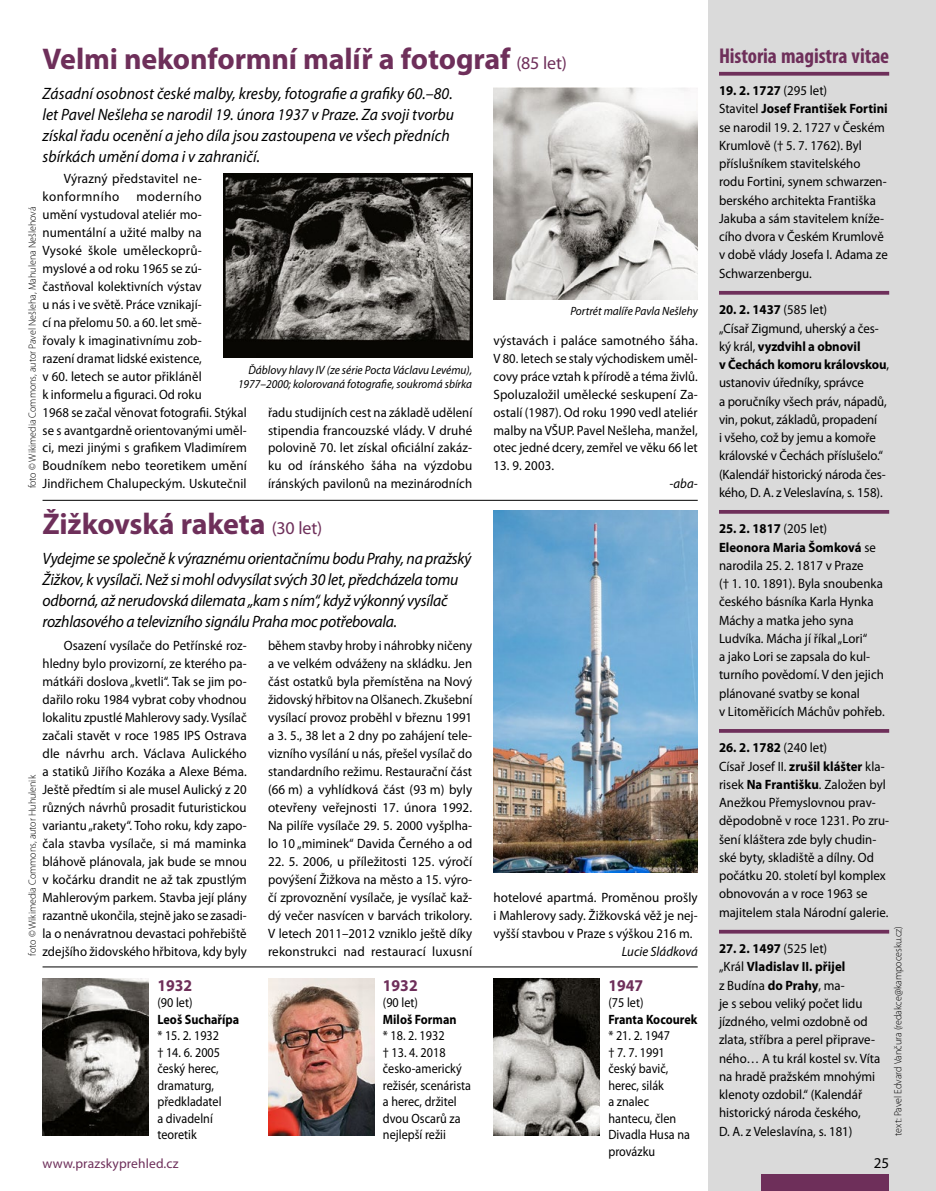
<style>
.page{position:relative;width:936px;height:1191px;background:#fff}
.page>*{position:absolute;margin:0;border:0;box-sizing:border-box;transform-origin:0 0}
._3-titulek{font:700 30px "Myriad Pro";letter-spacing:-.005em;color:#6e2f5a}
.t1{font:700 condensed 21.45px "Myriad Pro";letter-spacing:-.005em;color:#6e2f5a}
._4-perex{font:italic 16.5px/21px "Myriad Pro";letter-spacing:-.015em;color:#000;scale:.95 1}
.Podval_rok{font:700 16.5px "Myriad Pro";color:#6e2f5a;scale:.95 1}
.t2{font:15px "Myriad Pro";color:#000}
.Kratasy_text{font:13.5px/18.3px "Myriad Pro";color:#000;scale:.95 1}
._7-text{font:13.5px/18px "Myriad Pro";letter-spacing:.005em;color:#000;text-align:justify}
._7-text-2{font:13.5px/18px "Myriad Pro";letter-spacing:.005em;color:#000;text-align:justify;scale:.95 1}
._7-text-3{font:13.5px/18px "Myriad Pro";letter-spacing:.005em;color:#000;text-align:justify;scale:.94 1}
.Podval_text{font:13.5px/16.5px "Myriad Pro";color:#000;scale:.9 1}
.Kratasy_datum{font:700 13.5px "Myriad Pro";color:#000;scale:.95 1}
.Podval_text-2{font:700 13.5px "Myriad Pro";color:#000;scale:.9 1}
.t3{font:13.5px "Myriad Pro";letter-spacing:.01em;color:#6e2f5a}
._8-podpis{font:italic 13.5px "Myriad Pro";color:#000;scale:.95 1}
._2-popisek{font:italic 12px/14.4px "Myriad Pro";color:#000;text-align:right;scale:.95 1}
._1-zdroj{font:300 10.5px "Myriad Pro";color:#000;scale:.95 1}
.s1{font-weight:400;font-size:18px}
.s2{font-weight:400}
.s3{font-weight:700}
</style>
<div class="page">
<div style="left:708px;top:0;width:227px;height:1191px;background:#dadada"></div>
<hr style="left:43px;top:500px;width:654px;height:1px;background:#000">
<hr style="left:43px;top:966px;width:654px;height:1px;background:#000">
<img style="left:493px;top:978px;width:107px;height:157px">
<img style="left:268px;top:978px;width:106px;height:157px">
<img style="left:43px;top:978px;width:106px;height:157px">
<svg style="left:719px;top:72px;width:170px;height:4px"></svg>
<svg style="left:719px;top:291px;width:170px;height:4px"></svg>
<svg style="left:719px;top:510px;width:170px;height:4px"></svg>
<svg style="left:719px;top:729px;width:170px;height:4px"></svg>
<svg style="left:719px;top:929px;width:170px;height:4px"></svg>
<img style="left:493px;top:87px;width:204px;height:213px">
<img style="left:223px;top:173px;width:249px;height:184px">
<img style="left:493px;top:511px;width:204px;height:362px">
<div style="left:761px;top:1174px;width:128px;height:17px;background:#6e2f5a"></div>
<p class="_3-titulek" style="left:43px;top:40px;width:526px">Velmi nekonformní malíř a fotograf <span class="s1">(85 let)</span></p>
<p class="_4-perex" style="left:43px;top:82px;width:434px">Zásadní osobnost české malby, kresby, fotografie a grafiky 60.–80. let Pavel Nešleha se narodil 19. února 1937 v Praze. Za svoji tvorbu získal řadu ocenění a jeho díla jsou zastoupena ve všech předních sbírkách umění doma i v zahraničí.</p>
<p class="_7-text" style="left:43px;top:169px;width:161px;text-indent:21px">Výrazný představitel ne&shy;konformního</p>
<h2 class="t1" style="left:719px;top:42px;width:172px">Historia magistra vitae</h2>
<p class="Kratasy_datum" style="left:719px;top:82px;width:115px">19. 2. 1727 <span class="s2">(295 let)</span></p>
<p class="Kratasy_text" style="left:719px;top:100px;width:179px">Stavitel <span class="s3">Josef František Fortini </span>se narodil 19. 2. 1727 v Českém<br>Krumlově († 5. 7. 1762). Byl příslušníkem stavitelského rodu Fortini, synem schwarzen&shy;berského architekta Františka<br>Jakuba a sám stavitelem kníže&shy;cího dvora v Českém Krumlově v době vlády Josefa I. Adama ze<br>Schwarzenbergu.</p>
<p class="Kratasy_datum" style="left:719px;top:301px;width:115px">20. 2. 1437 <span class="s2">(585 let)</span></p>
<p class="Kratasy_text" style="left:719px;top:318px;width:181px">„Císař Zigmund, uherský a čes&shy;ký král, <span class="s3">vyzdvihl a obnovil<br>v Čechách komoru královskou</span>, ustanoviv úředníky, správce<br>a poručníky všech práv, nápadů, vin, pokut, základů, propadení<br>i všeho, což by jemu a komoře královské v Čechách příslušelo.“ (Kalendář historický národa čes&shy;kého, D. A. z Veleslavína, s. 158).</p>
<p class="Kratasy_datum" style="left:719px;top:520px;width:115px">25. 2. 1817 <span class="s2">(205 let)</span></p>
<p class="Kratasy_text" style="left:719px;top:537px;width:176px"><span class="s3">Eleonora Maria Šomková</span> se narodila 25. 2. 1817 v Praze<br>(† 1. 10. 1891). Byla snoubenka českého básníka Karla Hynka<br>Máchy a matka jeho syna<br>Ludvíka. Mácha jí říkal „Lori“<br>a jako Lori se zapsala do kul&shy;turního povědomí. V den jejich plánované svatby se konal<br>v Litoměřicích Máchův pohřeb.</p>
<p class="Kratasy_datum" style="left:719px;top:739px;width:115px">26. 2. 1782 <span class="s2">(240 let)</span></p>
<p class="Kratasy_text" style="left:719px;top:756px;width:181px">Císař Josef II. <span class="s3">zrušil klášter</span> kla&shy;risek <span class="s3">Na Františku</span>. Založen byl<br>Anežkou Přemyslovnou prav&shy;děpodobně v roce 1231. Po zru&shy;šení kláštera zde byly chudin&shy;ské byty, skladiště a dílny. Od počátku 20. století byl komplex obnovován a v roce 1963 se majitelem stala Národní galerie.</p>
<p class="Kratasy_datum" style="left:719px;top:939px;width:115px">27. 2. 1497 <span class="s2">(525 let)</span></p>
<p class="Kratasy_text" style="left:719px;top:957px;width:171px">„Král <span class="s3">Vladislav II. přijel<br></span>z Budína <span class="s3">do Prahy</span>, ma-<br>je s sebou veliký počet lidu jízdného, velmi ozdobně od zlata, stříbra a perel připrave&shy;ného… A tu král kostel sv. Víta na hradě pražském mnohými klenoty ozdobil.“ (Kalendář historický národa českého,<br>D. A. z Veleslavína, s. 181)</p>
<p class="_7-text" style="left:43px;top:187px;width:206px;text-align:left;text-indent:94px">moderního<br>umění vystudoval ateliér mo&shy;numentální a užité malby na<br>Vysoké škole uměleckoprů&shy;myslové a od roku 1965 se zú&shy;častňoval kolektivních výstav<br>u nás i ve světě. Práce vznikají-<br>cí na přelomu 50. a 60. let smě-<br>řovaly k imaginativnímu zob-<br>razení dramat lidské existence,<br>v 60. letech se autor přikláněl<br>k informelu a figuraci. Od roku<br>1968 se začal věnovat fotografii. Stýkal se s avantgardně orientovanými uměl&shy;ci, mezi jinými s grafikem Vladimírem<br>Boudníkem nebo teoretikem umění<br>Jindřichem Chalupeckým. Uskutečnil</p>
<p class="_1-zdroj" style="left:26px;top:488px;width:298px;rotate:-90deg">foto © Wikimedia Commons, autor Pavel Nešleha, Mahulena Nešlehová</p>
<p class="_2-popisek" style="left:570px;top:303px;width:136px">Portrét malíře Pavla Nešlehy</p>
<p class="_7-text" style="left:493px;top:331px;width:206px">výstavách i paláce samotného šáha.<br>V 80. letech se staly východiskem uměl&shy;covy práce vztah k přírodě a téma živlů.<br>Spoluzaložil umělecké seskupení Za&shy;ostalí (1987). Od roku 1990 vedl ateliér malby na VŠUP. Pavel Nešleha, manžel, otec jedné dcery, zemřel ve věku 66 let</p>
<p class="_7-text-2" style="left:493px;top:457px;width:65px">13. 9. 2003.</p>
<p class="_8-podpis" style="left:669px;top:475px;width:31px">-aba-</p>
<p class="_2-popisek" style="left:238px;top:362px;width:248px">Ďáblovy hlavy IV (ze série Pocta Václavu Levému),<br>1977–2000; kolorovaná fotografie, soukromá sbírka</p>
<p class="_7-text-3" style="left:268px;top:403px;width:219px">řadu studijních cest na základě udělení stipendia francouzské vlády. V druhé polovině 70. let získal oficiální zakáz&shy;ku od íránského šáha na výzdobu íránských pavilonů na mezinárodních</p>
<p class="_3-titulek" style="left:43px;top:504px;width:281px">Žižkovská raketa <span class="s1">(30 let)</span></p>
<p class="_4-perex" style="left:43px;top:547px;width:453px">Vydejme se společně k výraznému orientačnímu bodu Prahy, na pražský Žižkov, k vysílači. Než si mohl odvysílat svých 30 let, předcházela tomu odborná, až nerudovská dilemata „kam s ním“, když výkonný vysílač rozhlasového a televizního signálu Praha moc potřebovala.</p>
<p class="_7-text-2" style="left:43px;top:636px;width:216px;text-indent:21px">Osazení vysílače do Petřínské roz&shy;hledny bylo provizorní, ze kterého pa&shy;mátkáři doslova „kvetli“. Tak se jim po&shy;dařilo roku 1984 vybrat coby vhodnou lokalitu zpustlé Mahlerovy sady. Vysílač začali stavět v roce 1985 IPS Ostrava dle návrhu arch. Václava Aulického a statiků Jiřího Kozáka a Alexe Béma.<br>Ještě předtím si ale musel Aulický z 20 různých návrhů prosadit futuristickou variantu „rakety“. Toho roku, kdy zapo&shy;čala stavba vysílače, si má maminka bláhově plánovala, jak bude se mnou v kočárku drandit ne až tak zpustlým Mahlerovým parkem. Stavba její plány razantně ukončila, stejně jako se zasadi&shy;la o nenávratnou devastaci pohřebiště zdejšího židovského hřbitova, kdy byly</p>
<p class="_7-text-3" style="left:268px;top:636px;width:219px">během stavby hroby i náhrobky ničeny a ve velkém odváženy na skládku. Jen část ostatků byla přemístěna na Nový židovský hřbitov na Olšanech. Zkušební vysílací provoz proběhl v březnu 1991 a 3. 5., 38 let a 2 dny po zahájení tele&shy;vizního vysílání u nás, přešel vysílač do standardního režimu. Restaurační část (66 m) a vyhlídková část (93 m) byly otevřeny veřejnosti 17. února 1992.<br>Na pilíře vysílače 29. 5. 2000 vyšplha&shy;lo 10 „miminek“ Davida Černého a od</p>
<p class="_1-zdroj" style="left:26px;top:955px;width:191px;rotate:-90deg">foto © Wikimedia Commons, autor Huhulenik</p>
<p class="_7-text" style="left:268px;top:852px;width:206px">22. 5. 2006, u příležitosti 125. výročí povýšení Žižkova na město a 15. výro&shy;čí zprovoznění vysílače, je vysílač kaž&shy;dý večer nasvícen v barvách trikolory.<br>V letech 2011–2012 vzniklo ještě díky rekonstrukci nad restaurací luxusní</p>
<p class="_7-text" style="left:493px;top:888px;width:206px">hotelové apartmá. Proměnou prošly i Mahlerovy sady. Žižkovská věž je nej&shy;vyšší stavbou v Praze s výškou 216 m.</p>
<p class="_8-podpis" style="left:621px;top:942px;width:82px">Lucie Sládková</p>
<p class="_1-zdroj" style="left:891px;top:1135px;width:222px;rotate:-90deg">text: Pavel Edvard Vančura (redakce@kampocesku.cz)</p>
<p class="Podval_rok" style="left:157px;top:974px;width:38px">1932</p>
<p class="Podval_text" style="left:157px;top:994px;width:40px">(90 let)</p>
<p class="Podval_text-2" style="left:157px;top:1010px;width:92px">Leoš Suchařípa</p>
<p class="Podval_text" style="left:157px;top:1027px;width:70px">* 15. 2. 1932</p>
<p class="Podval_text" style="left:157px;top:1043px;width:71px">† 14. 6. 2005</p>
<p class="Podval_text" style="left:157px;top:1060px;width:73px">český herec, dramaturg, předkladatel a divadelní teoretik</p>
<p class="Podval_rok" style="left:383px;top:974px;width:38px">1932</p>
<p class="Podval_text" style="left:383px;top:994px;width:40px">(90 let)</p>
<p class="Podval_text-2" style="left:383px;top:1010px;width:83px">Miloš Forman</p>
<p class="Podval_text" style="left:383px;top:1027px;width:70px">* 18. 2. 1932</p>
<p class="Podval_text" style="left:383px;top:1043px;width:71px">† 13. 4. 2018</p>
<p class="Podval_text" style="left:383px;top:1060px;width:99px">česko-americký režisér, scenárista a herec, držitel dvou Oscarů za nejlepší režii</p>
<p class="Podval_rok" style="left:608px;top:974px;width:38px">1947</p>
<p class="Podval_text" style="left:608px;top:994px;width:40px">(75 let)</p>
<p class="Podval_text-2" style="left:608px;top:1010px;width:100px">Franta Kocourek</p>
<p class="Podval_text" style="left:608px;top:1027px;width:70px">* 21. 2. 1947</p>
<p class="Podval_text" style="left:608px;top:1043px;width:64px">† 7. 7. 1991</p>
<p class="Podval_text" style="left:608px;top:1060px;width:92px">český bavič, herec, silák<br>a znalec hantecu, člen<br>Divadla Husa na provázku</p>
<p class="t3" style="left:43px;top:1155px;width:137px">www.prazskyprehled.cz</p>
<p class="t2" style="left:873px;top:1154px;width:17px">25</p>
</div>
